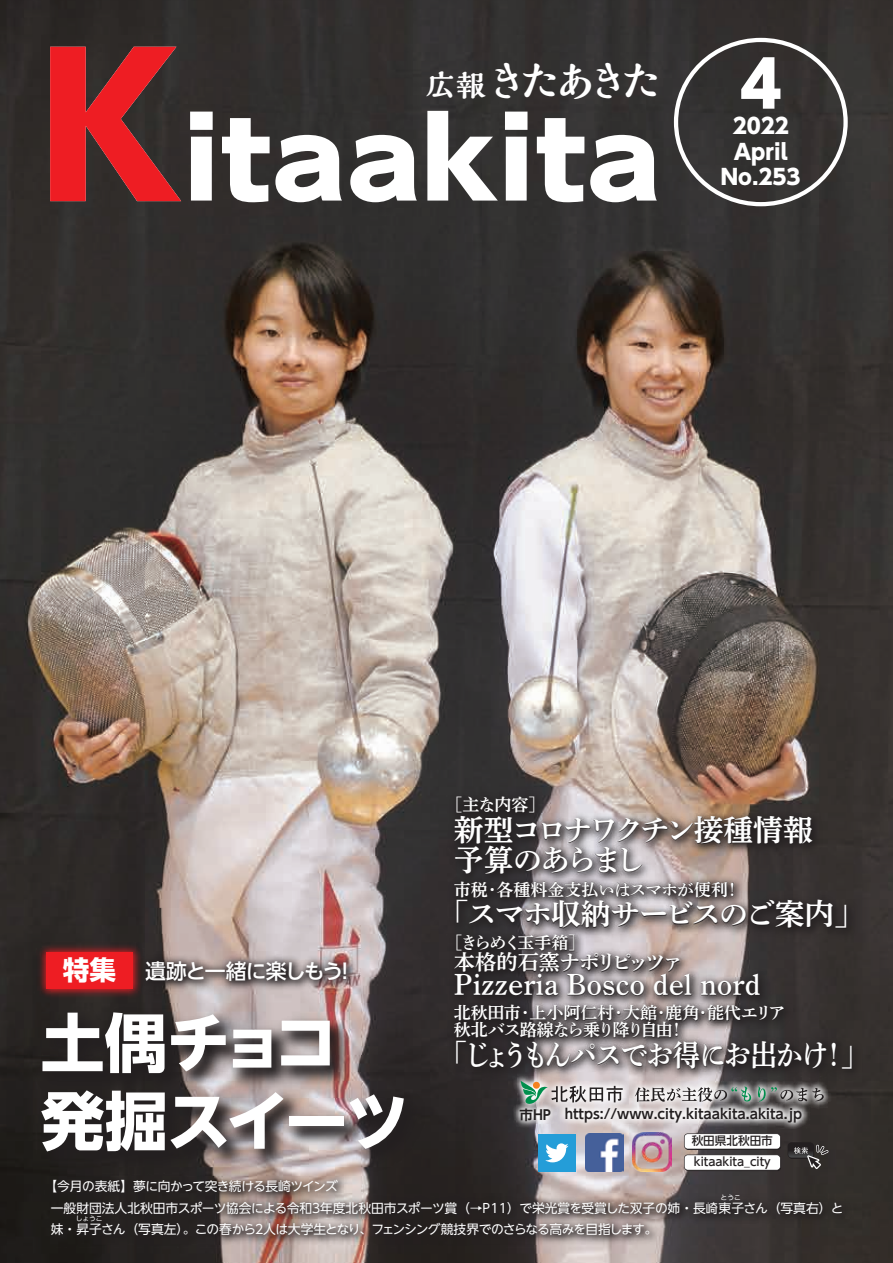
<style>
.page{position:relative;width:893px;height:1263px;background:#fff}
.page>*{position:absolute;margin:0;border:0;box-sizing:border-box;transform-origin:0 0}
.t1{font:800 106.35px "UD Shin Go NT Pro";color:#fff;scale:1.14 1}
.t2{font:700 63.75px "UD Shin Go NT Pro";letter-spacing:-.045em;color:#fff}
.t3{font:800 63.75px "UD Shin Go NT Pro";color:#fff}
.t4{font:800 42.45px "Kaimin So Std";letter-spacing:-.22em;color:#fff}
.t5{font:29.7px "Shuei Yobu Min Std B";color:#fff}
.t6{font:29.7px/29.7px "Shuei Yobu Min Std B";letter-spacing:-.095em;color:#fff}
.t7{font:29.7px "Shuei Yobu Min Std B";letter-spacing:-.055em;color:#fff;scale:.9 1}
.t8{font:29.7px "Shuei Yobu Min Std B";letter-spacing:-.055em;color:#fff}
.t9{font:800 21.3px/25.5px "UD Shin Go NT Pro";color:#fff}
.t10{font:21.3px "Shuei Yobu Min Std B";letter-spacing:-.08em;color:#fff}
.t11{font:500 20.85px "UD Shin Go NT Pro";letter-spacing:-.065em;color:#fff}
.t12{font:16.95px/17px "Shuei Yobu Min Std B";letter-spacing:-.025em;color:#fff}
.t13{font:16.95px "Shuei Yobu Min Std B";letter-spacing:-.005em;color:#fff}
.t14{font:16.95px "Shuei Yobu Min Std B";letter-spacing:-.12em;color:#fff}
.t15{font:700 13.5px "UD Shin Go Pro De";color:#231f20}
.t16{font:12.75px/21.3px "UD Shin Go NT Pro";letter-spacing:-.035em;color:#fff}
.t17{font:500 11.55px "UD Shin Go Pro";color:#231f20}
.t18{font:6.75px "UD Shin Go NT Pro";color:#fff}
.s1{font-size:191.4px}
.s2{font-size:29.7px}
.s3{font-weight:700;font-size:26.7px}
</style>
<div class="page">
<img style="left:0;top:0;width:893px;height:1127px">
<div style="left:674px;top:38px;width:174px;height:168px;border:4px solid #fff;border-radius:50%"></div>
<img style="left:0;top:896px;width:188px;height:68px">
<img style="left:92px;top:907px;width:308px;height:57px">
<img style="left:0;top:964px;width:469px;height:163px">
<img style="left:0;top:1127px;width:893px;height:136px">
<img style="left:400px;top:743px;width:493px;height:383px">
<div style="left:64px;top:1203px;width:72px;height:54px;background:#221e1e"></div>
<img style="left:708px;top:1182px;width:66px;height:53px">
<div style="left:46px;top:952px;width:87px;height:37px;background:#ee1d23"></div>
<h1 class="t1" style="left:40px;top:73px;width:547px"><span class="s1">K</span>itaakita</h1>
<h3 class="t4" style="left:426px;top:51px;width:238px"><span class="s2">広報</span>きたあきた</h3>
<h2 class="t3" style="left:740px;top:32px;width:44px">4</h2>
<h3 class="t9" style="left:733px;top:113px;width:58px">2022<br>April</h3>
<h3 class="t9" style="left:721px;top:164px;width:81px">No.253</h3>
<h3 class="t11" style="left:63px;top:954px;width:294px"><span class="s3">特集</span> 遺跡と一緒に楽しもう！</h3>
<h2 class="t2" style="left:41px;top:991px;width:299px">土偶チョコ</h2>
<h2 class="t2" style="left:41px;top:1069px;width:370px">発掘スイーツ</h2>
<h3 class="t12" style="left:445px;top:796px;width:102px">［主な内容］</h3>
<h3 class="t6" style="left:454px;top:814px;width:360px">新型コロナワクチン接種情報予算のあらまし</h3>
<h3 class="t13" style="left:454px;top:877px;width:288px">市税・各種料金支払いはスマホが便利！</h3>
<h3 class="t8" style="left:439px;top:893px;width:426px">「スマホ収納サービスのご案内」</h3>
<h3 class="t14" style="left:445px;top:931px;width:142px">［きらめく玉手箱］</h3>
<h3 class="t10" style="left:454px;top:947px;width:231px">本格的石窯ナポリピッツァ</h3>
<h3 class="t5" style="left:454px;top:963px;width:308px">Pizzeria Bosco del nord</h3>
<h3 class="t12" style="left:454px;top:1003px;width:333px">北秋田市・上小阿仁村・大館・鹿角・能代エリア秋北バス路線なら乗り降り自由！</h3>
<h3 class="t7" style="left:440px;top:1033px;width:476px">「じょうもんパスでお得にお出かけ！」</h3>
<p class="t15" style="left:519px;top:1103px;width:284px">市HP　https://www.city.kitaakita.akita.jp</p>
<p class="t17" style="left:692px;top:1131px;width:83px">秋田県北秋田市</p>
<p class="t17" style="left:694px;top:1153px;width:79px">kitaakita_city</p>
<p class="t16" style="left:51px;top:1175px;width:794px;text-indent:-6px">【今月の表紙】夢に向かって突き続ける長崎ツインズ<br>一般財団法人北秋田市スポーツ協会による令和３年度北秋田市スポーツ賞（→P11）で栄光賞を受賞した双子の姉・長崎東子さん（写真右）と妹・昇子さん（写真左）。この春から２人は大学生となり、フェンシング競技界でのさらなる高みを目指します。</p>
<p class="t18" style="left:721px;top:1192px;width:22px">とうこ</p>
<p class="t18" style="left:76px;top:1213px;width:29px">しょうこ</p>
</div>
